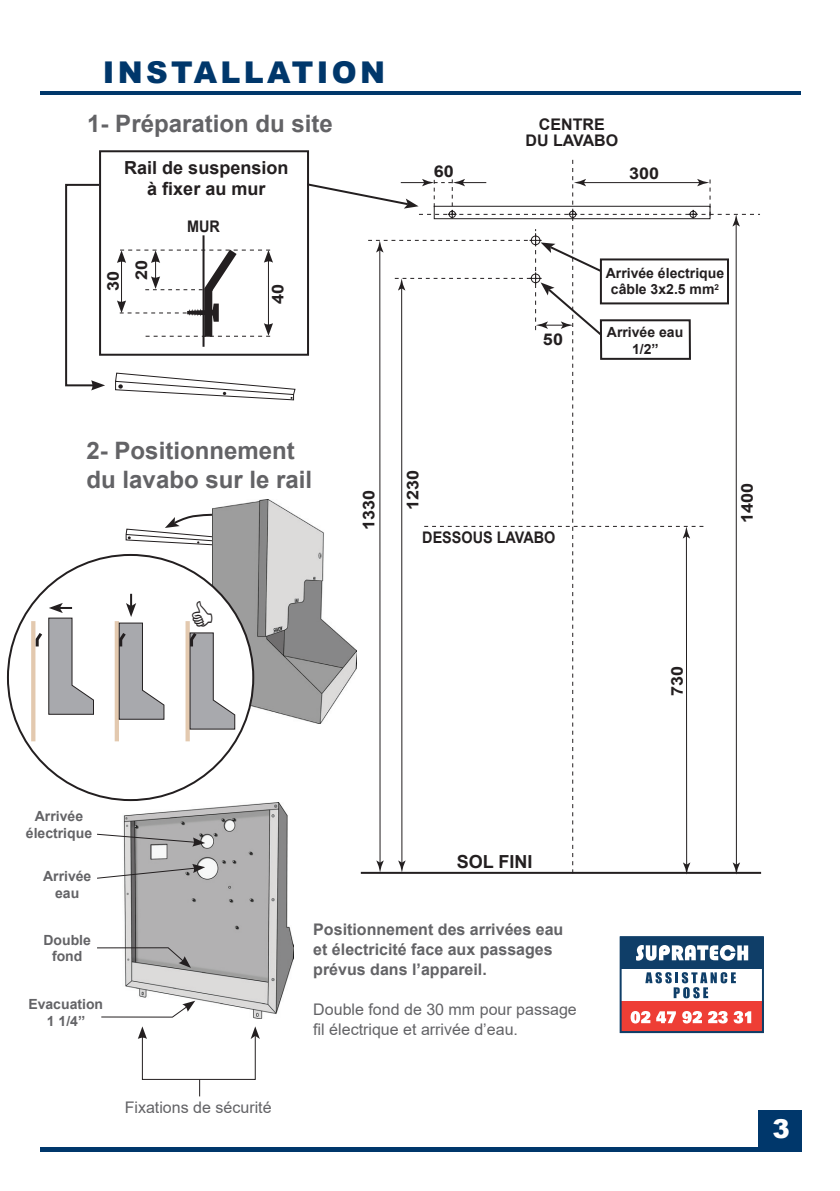
<style>
.page{position:relative;width:840px;height:1191px;background:#fff}
.page>*{position:absolute;margin:0;border:0;box-sizing:border-box;transform-origin:0 0}
.t1{font:900 30px "Arial";letter-spacing:.11em;color:#00376b}
.t2{font:900 26px "Arial";color:#fff}
.t3{font:700 24px/28.8px "Arial";color:#636366}
.t4{font:700 18px/21.6px "Arial";color:#231f20;text-align:center}
.t5{font:700 18px "Myriad Pro";color:#231f20}
.t6{font:700 16.2px "Arial";color:#231f20;scale:1.11 1}
.t7{font:700 16px/20px "Arial";color:#636366}
.t8{font:16px/20px "Arial";color:#636366}
.t9{font:700 16px "Arial";color:#231f20;scale:.9 1}
.t10{font:700 16px/16px "Arial";color:#231f20;text-align:center}
.t11{font:700 14px/16.8px "Arial";color:#636366;text-align:center}
.t12{font:700 14px/16.8px "Arial";color:#231f20;text-align:center}
</style>
<div class="page">
<svg style="left:125px;top:513px;width:87px;height:33px"></svg>
<div style="left:99px;top:150px;width:210px;height:206px;border:2px solid #231f20"></div>
<svg style="left:305px;top:160px;width:456px;height:714px"></svg>
<div style="left:599px;top:258px;width:129px;height:46px;border:2px solid #231f20"></div>
<div style="left:533px;top:334px;width:10px;height:13px;background:#fff"></div>
<div style="left:319px;top:532px;width:52px;height:26px;background:#fff"></div>
<div style="left:739px;top:523px;width:43px;height:18px;background:#fff"></div>
<div style="left:642px;top:667px;width:36px;height:19px;background:#fff"></div>
<div style="left:405px;top:600px;width:51px;height:21px;background:#fff"></div>
<div style="left:538px;top:334px;width:29px;height:17px;background:#fff"></div>
<div style="left:622px;top:164px;width:46px;height:16px;background:#fff"></div>
<div style="left:430px;top:156px;width:26px;height:18px;background:#fff"></div>
<hr style="left:202px;top:235px;width:2px;height:112px;background:#231f20">
<svg style="left:117px;top:241px;width:156px;height:104px"></svg>
<svg style="left:65px;top:183px;width:40px;height:207px"></svg>
<svg style="left:115px;top:372px;width:181px;height:29px"></svg>
<div style="left:619px;top:936px;width:144px;height:32px;background:#0f3e68"></div>
<div style="left:619px;top:1000px;width:144px;height:32px;background:#ee3e35"></div>
<svg style="left:630px;top:1011px;width:45px;height:12px"></svg>
<svg style="left:682px;top:1011px;width:19px;height:12px"></svg>
<svg style="left:708px;top:1011px;width:19px;height:12px"></svg>
<svg style="left:733px;top:1011px;width:17px;height:12px"></svg>
<svg style="left:636px;top:945px;width:111px;height:15px"></svg>
<div style="left:619px;top:936px;width:144px;height:97px;border:2px solid #0f3e68"></div>
<svg style="left:645px;top:972px;width:90px;height:26px"></svg>
<svg style="left:199px;top:1080px;width:1px;height:16px"></svg>
<img style="left:123px;top:802px;width:170px;height:216px">
<div style="left:142px;top:1035px;width:113px;height:45px;border:1px solid #231f20"></div>
<svg style="left:138px;top:1026px;width:9px;height:13px"></svg>
<svg style="left:250px;top:1026px;width:10px;height:13px"></svg>
<img style="left:212px;top:499px;width:144px;height:225px">
<svg style="left:97px;top:864px;width:108px;height:15px"></svg>
<svg style="left:97px;top:833px;width:108px;height:13px"></svg>
<svg style="left:97px;top:946px;width:94px;height:22px"></svg>
<div style="left:8px;top:555px;width:245px;height:245px;background:#fff;border-radius:50%"></div>
<div style="left:185px;top:621px;width:5px;height:120px;background:#e3c9af"></div>
<svg style="left:31px;top:621px;width:4px;height:120px"></svg>
<hr style="left:115px;top:621px;width:4px;height:120px;background:#e3c9af">
<svg style="left:118px;top:594px;width:46px;height:125px"></svg>
<svg style="left:34px;top:603px;width:60px;height:112px"></svg>
<svg style="left:101px;top:1000px;width:94px;height:18px"></svg>
<div style="left:757px;top:1110px;width:44px;height:37px;background:#00376b"></div>
<hr style="left:40px;top:91px;width:760px;height:3px;background:#00376b">
<hr style="left:40px;top:1147px;width:761px;height:4px;background:#00376b">
<svg style="left:189px;top:601px;width:46px;height:128px"></svg>
<h1 class="t1" style="left:103px;top:50px;width:284px">INSTALLATION</h1>
<h3 class="t3" style="left:87px;top:110px;width:247px">1- Préparation du site</h3>
<p class="t4" style="left:124px;top:157px;width:166px">Rail de suspension à fixer au mur</p>
<p class="t6" style="left:101px;top:291px;width:20px;rotate:-90deg">30</p>
<p class="t6" style="left:130px;top:280px;width:20px;rotate:-90deg">20</p>
<p class="t9" style="left:187px;top:215px;width:38px">MUR</p>
<p class="t6" style="left:266px;top:304px;width:20px;rotate:-90deg">40</p>
<p class="t10" style="left:525px;top:117px;width:94px">CENTRE<br>DU LAVABO</p>
<p class="t5" style="left:433px;top:153px;width:21px">60</p>
<p class="t6" style="left:433px;top:160px;width:20px">60</p>
<p class="t6" style="left:628px;top:161px;width:29px">300</p>
<p class="t5" style="left:626px;top:161px;width:31px">300</p>
<p class="t6" style="left:542px;top:328px;width:20px">50</p>
<p class="t5" style="left:533px;top:329px;width:31px">250</p>
<p class="t12" style="left:605px;top:264px;width:120px">Arrivée électrique câble 3x2.5 mm<sup>2</sup></p>
<p class="t12" style="left:606px;top:324px;width:78px">Arrivée eau<br>1/2’’</p>
<h3 class="t3" style="left:86px;top:436px;width:227px">2- Positionnement du lavabo sur le rail</h3>
<p class="t6" style="left:401px;top:510px;width:38px;rotate:-90deg">1230</p>
<p class="t6" style="left:357px;top:529px;width:38px;rotate:-90deg">1330</p>
<p class="t6" style="left:735px;top:523px;width:38px;rotate:-90deg">1400</p>
<p class="t9" style="left:422px;top:526px;width:149px">DESSOUS LAVABO</p>
<p class="t11" style="left:26px;top:807px;width:68px">Arrivée électrique</p>
<p class="t11" style="left:43px;top:867px;width:50px">Arrivée eau</p>
<p class="t11" style="left:43px;top:931px;width:49px">Double fond</p>
<p class="t11" style="left:28px;top:995px;width:76px">Evacuation<br>1 1/4’’</p>
<p class="t8" style="left:125px;top:1096px;width:148px">Fixations de sécurité</p>
<p class="t4" style="left:456px;top:851px;width:77px">SOL FINI</p>
<p class="t7" style="left:313px;top:919px;width:251px">Positionnement des arrivées eau et électricité face aux passages prévus dans l’appareil.</p>
<p class="t8" style="left:313px;top:999px;width:265px">Double fond de 30 mm pour passage fil électrique et arrivée d’eau.</p>
<p class="t6" style="left:665px;top:696px;width:29px;rotate:-90deg">730</p>
<h2 class="t2" style="left:772px;top:1109px;width:19px">3</h2>
</div>
